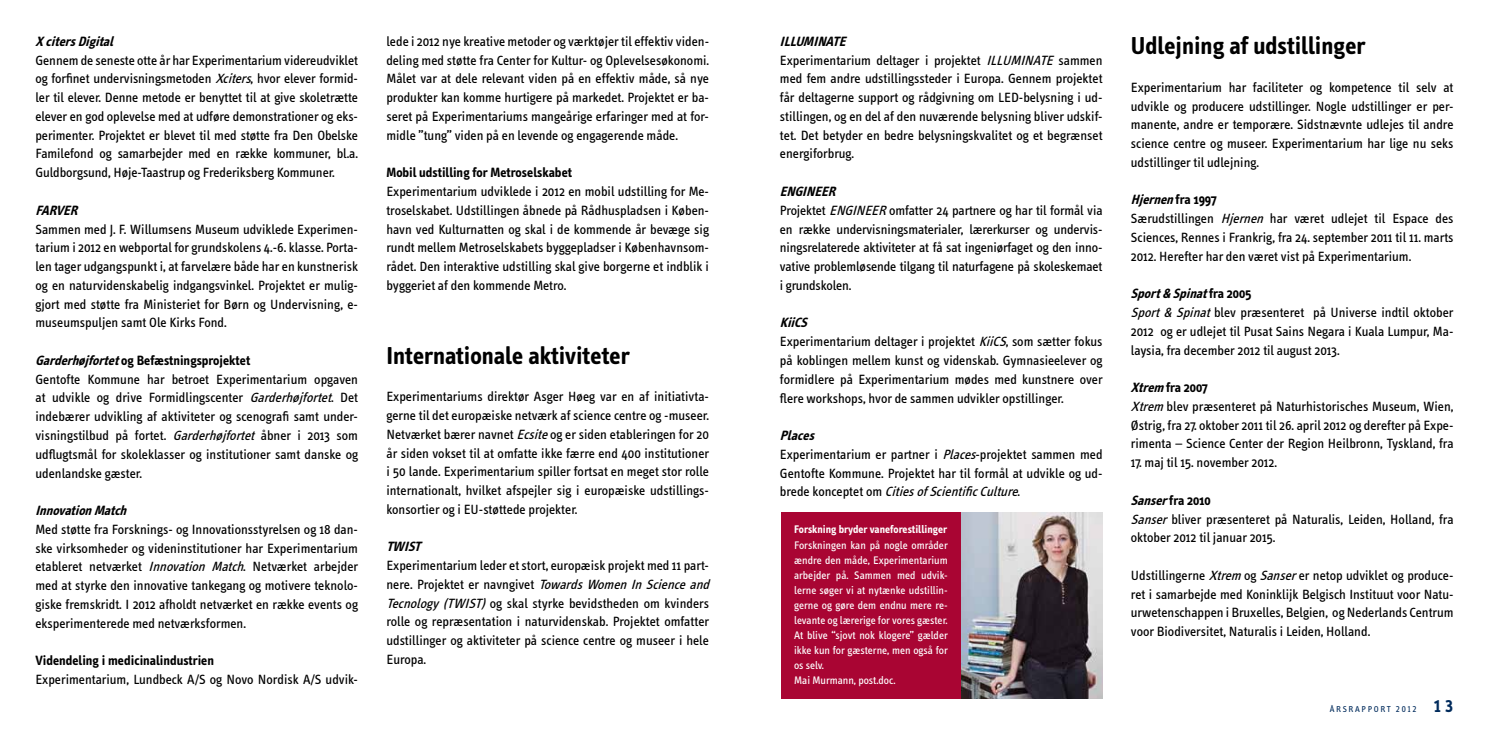
<style>
.page{position:relative;width:1489px;height:745px;background:#fff}
.page>*{position:absolute;margin:0;border:0;box-sizing:border-box;transform-origin:0 0}
.t1{font:700 25px "Info Text";color:#000}
.t2{font:13.75px/18.8px "Info Text";color:#000}
.t3{font:700 13.75px "Info Text";color:#000}
.t4{font:italic 700 13.75px "Info Text";color:#000}
.t5{font:11.25px/15px "Info Text";color:#fff}
.t6{font:700 11.25px "Info Text";color:#fff}
.t7{font:8.75px "Info";letter-spacing:.2em;color:#002b5c}
.s1{font-style:italic}
.s2{font-weight:700;font-style:italic}
.s3{font-weight:700}
.s4{font-weight:700;font-size:17.5px}
</style>
<div class="page">
<div style="left:781px;top:511px;width:180px;height:187px;background:#a90533"></div>
<img style="left:961px;top:512px;width:141px;height:186px">
<p class="t4" style="left:35px;top:33px;width:83px">XcitersDigital</p>
<p class="t2" style="left:35px;top:51px;width:324px;text-align:justify">Gennem de seneste otte år har Experimentarium videreudviklet og forfinet undervisningsmetoden <span class="s1">Xciters</span>, hvor elever formid&shy;ler til elever. Denne metode er benyttet til at give skoletrætte elever en god oplevelse med at udføre demonstrationer og eks&shy;perimenter. Projektet er blevet til med støtte fra Den Obelske Familefond og samarbejder med en række kommuner, bl.a.<br>Guldborgsund, Høje-Taastrup og Frederiksberg Kommuner.</p>
<p class="t4" style="left:35px;top:202px;width:48px">FARVER</p>
<p class="t2" style="left:35px;top:219px;width:324px;text-align:justify">Sammen med J. F. Willumsens Museum udviklede Experimen&shy;tarium i 2012 en webportal for grundskolens 4.-6. klasse. Porta&shy;len tager udgangspunkt i, at farvelære både har en kunstnerisk og en naturvidenskabelig indgangsvinkel. Projektet er mulig&shy;gjort med støtte fra Ministeriet for Børn og Undervisning, e&shy;museumspuljen samt Ole Kirks Fond.</p>
<p class="t2" style="left:35px;top:351px;width:324px"><span class="s2">Garderhøjfortet</span><span class="s3">og Befæstningsprojektet<br></span>Gentofte Kommune har betroet Experimentarium opgaven at udvikle og drive Formidlingscenter <span class="s1">Garderhøjfortet</span>. Det indebærer udvikling af aktiviteter og scenografi samt under&shy;visningstilbud på fortet. <span class="s1">Garderhøjfortet</span> åbner i 2013 som udflugtsmål for skoleklasser og institutioner samt danske og udenlandske gæster.</p>
<p class="t4" style="left:35px;top:502px;width:96px">InnovationMatch</p>
<p class="t2" style="left:35px;top:519px;width:324px;text-align:justify">Med støtte fra Forsknings- og Innovationsstyrelsen og 18 dan&shy;ske virksomheder og videninstitutioner har Experimentarium etableret netværket <span class="s1">Innovation Match</span>. Netværket arbejder med at styrke den innovative tankegang og motivere teknolo&shy;giske fremskridt. I 2012 afholdt netværket en række events og eksperimenterede med netværksformen.</p>
<p class="t3" style="left:35px;top:652px;width:180px">Videndeling i medicinalindustrien</p>
<p class="t2" style="left:35px;top:670px;width:324px">Experimentarium, Lundbeck A/S og Novo Nordisk A/S udvik-</p>
<p class="t2" style="left:386px;top:32px;width:324px;text-align:justify">lede i 2012 nye kreative metoder og værktøjer til effektiv viden&shy;deling med støtte fra Center for Kultur- og Oplevelsesøkonomi.<br>Målet var at dele relevant viden på en effektiv måde, så nye produkter kan komme hurtigere på markedet. Projektet er ba&shy;seret på Experimentariums mangeårige erfaringer med at for&shy;midle ”tung” viden på en levende og engagerende måde.</p>
<p class="t3" style="left:386px;top:165px;width:187px">Mobil udstilling for Metroselskabet</p>
<p class="t2" style="left:386px;top:182px;width:324px;text-align:justify">Experimentarium udviklede i 2012 en mobil udstilling for Me&shy;troselskabet. Udstillingen åbnede på Rådhuspladsen i Køben&shy;havn ved Kulturnatten og skal i de kommende år bevæge sig rundt mellem Metroselskabets byggepladser i Københavnsom&shy;rådet. Den interaktive udstilling skal give borgerne et indblik i byggeriet af den kommende Metro.</p>
<h1 class="t1" style="left:386px;top:341px;width:245px">Internationale aktiviteter</h1>
<p class="t2" style="left:386px;top:387px;width:324px;text-align:justify">Experimentariums direktør Asger Høeg var en af initiativta&shy;gerne til det europæiske netværk af science centre og -museer.<br>Netværket bærer navnet <span class="s1">Ecsite</span>og er siden etableringen for 20 år siden vokset til at omfatte ikke færre end 400 institutioner i 50 lande. Experimentarium spiller fortsat en meget stor rolle internationalt, hvilket afspejler sig i europæiske udstillings&shy;konsortier og i EU-støttede projekter.</p>
<p class="t4" style="left:386px;top:538px;width:40px">TWIST</p>
<p class="t2" style="left:386px;top:556px;width:328px">Experimentarium leder et stort, europæisk projekt med 11 part&shy;nere. Projektet er navngivet <span class="s1">TowardsWomenInScienceand Tecnology(TWIST)</span>og skal styrke bevidstheden om kvinders rolle og repræsentation i naturvidenskab. Projektet omfatter udstillinger og aktiviteter på science centre og museer i hele Europa.</p>
<p class="t2" style="left:780px;top:32px;width:324px"><span class="s2">ILLUMINATE<br></span>Experimentarium deltager i projektet <span class="s1">ILLUMINATE</span> sammen med fem andre udstillingssteder i Europa. Gennem projektet får deltagerne support og rådgivning om LED-belysning i ud&shy;stillingen, og en del af den nuværende belysning bliver udskif&shy;tet. Det betyder en bedre belysningskvalitet og et begrænset energiforbrug.</p>
<p class="t2" style="left:780px;top:182px;width:324px"><span class="s2">ENGINEER<br></span>Projektet <span class="s1">ENGINEER</span>omfatter 24 partnere og har til formål via en række undervisningsmaterialer, lærerkurser og undervis&shy;ningsrelaterede aktiviteter at få sat ingeniørfaget og den inno&shy;vative problemløsende tilgang til naturfagene på skoleskemaet i grundskolen.</p>
<p class="t2" style="left:780px;top:313px;width:324px"><span class="s2">KiiCS<br></span>Experimentarium deltager i projektet <span class="s1">KiiCS</span>, som sætter fokus på koblingen mellem kunst og videnskab. Gymnasieelever og formidlere på Experimentarium mødes med kunstnere over flere workshops, hvor de sammen udvikler opstillinger.</p>
<p class="t2" style="left:780px;top:426px;width:324px"><span class="s2">Places<br></span>Experimentarium er partner i <span class="s1">Places</span>-projektet sammen med Gentofte Kommune. Projektet har til formål at udvikle og ud&shy;b r e d e k o n c e p t e t o m <span class="s1">CitiesofScientificCulture</span>.</p>
<p class="t6" style="left:794px;top:523px;width:154px">Forskning bryder vaneforestillinger</p>
<p class="t5" style="left:794px;top:537px;width:155px">Forskningen kan på nogle områder ændre den måde, Experimentarium arbejder på. Sammen med udvik&shy;lerne søger vi at nytænke udstillin&shy;gerne og gøre dem endnu mere re&shy;levante og lærerige for vores gæster.<br>At blive “sjovt nok klogere” gælder ikke kun for gæsterne, men også for os selv.<br>Mai Murmann, post.doc.</p>
<h1 class="t1" style="left:1130px;top:32px;width:236px">Udlejning af udstillinger</h1>
<p class="t2" style="left:1130px;top:78px;width:324px;text-align:justify">Experimentarium har faciliteter og kompetence til selv at udvikle og producere udstillinger. Nogle udstillinger er per&shy;manente, andre er temporære. Sidstnævnte udlejes til andre science centre og museer. Experimentarium har lige nu seks udstillinger til udlejning.</p>
<p class="t2" style="left:1130px;top:190px;width:324px"><span class="s2">Hjernen</span><span class="s3">f r a 1 9 9 7<br></span>Særudstillingen <span class="s1">Hjernen</span> har været udlejet til Espace des Sciences, Rennes i Frankrig, fra 24. september 2011 til 11. marts 2012. Herefter har den været vist på Experimentarium.</p>
<p class="t2" style="left:1130px;top:284px;width:324px"><span class="s2">Sport&amp;Spinat</span><span class="s3">f r a 2 0 0 5<br></span><span class="s1">Sport&amp; Spinat</span>blev præsenteret på Universe indtil oktober 2012 og er udlejet til Pusat Sains Negara i Kuala Lumpur, Ma&shy;laysia, fra december 2012 til august 2013.</p>
<p class="t2" style="left:1130px;top:378px;width:324px"><span class="s2">Xtrem</span> <span class="s3">fra 2007<br></span><span class="s1">Xtrem</span> blev præsenteret på Naturhistorisches Museum, Wien, Østrig, fra 27. oktober 2011 til 26. april 2012 og derefter på Expe&shy;rimenta – Science Center der Region Heilbronn, Tyskland, fra</p>
<p class="t2" style="left:1130px;top:453px;width:148px">17. maj til 15. november 2012.</p>
<p class="t2" style="left:1130px;top:490px;width:324px"><span class="s2">Sanser</span><span class="s3">f ra 2 0 10<br></span><span class="s1">Sanser</span>bliver præsenteret på Naturalis, Leiden, Holland, fra oktober 2012 til januar 2015.</p>
<p class="t2" style="left:1130px;top:565px;width:324px;text-align:justify">Udstillingerne <span class="s1">Xtrem</span> og <span class="s1">Sanser</span>er netop udviklet og produce&shy;ret i samarbejde med Koninklijk Belgisch Instituut voor Natu&shy;urwetenschappen i Bruxelles, Belgien, og Nederlands Centrum voor Biodiversitet, Naturalis i Leiden, Holland.</p>
<p class="t7" style="left:1329px;top:703px;width:125px">ÅRSRAPPORT 2012 <span class="s4">13</span></p>
</div>
